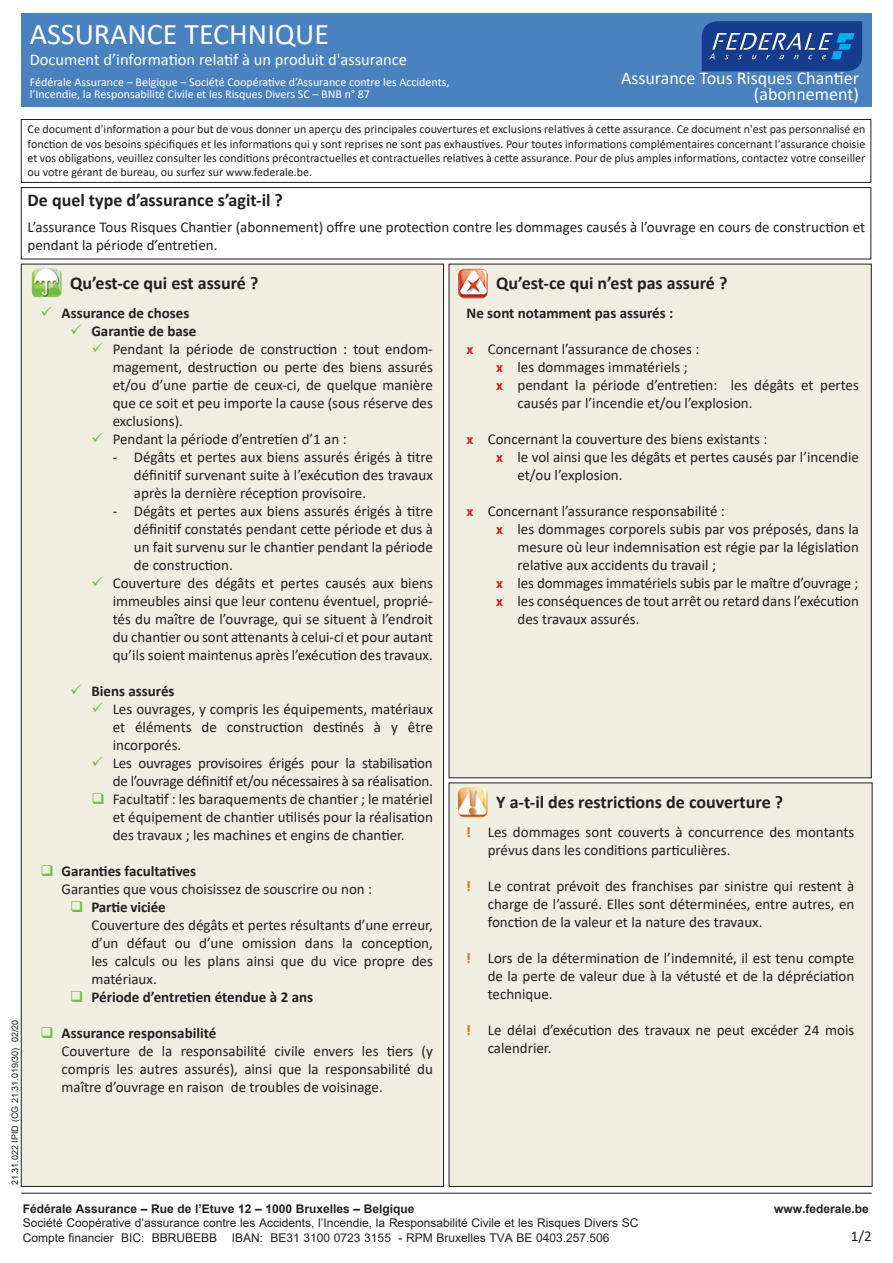
<style>
.page{position:relative;width:893px;height:1263px;background:#fff}
.page>*{position:absolute;margin:0;border:0;box-sizing:border-box;transform-origin:0 0}
.t1{font:30px "Calibri";color:#fff}
.t2{font:700 18px "Calibri";color:#231f20}
.t3{font:18px "Calibri";color:#fff}
.t4{font:16.5px "Calibri";color:#fff}
.t5{font:15px/18px "Calibri";color:#231f20}
.t6{font:700 15px "Calibri";color:#231f20}
.t7{font:12px/14.4px "Calibri";color:#231f20;text-align:justify}
.Normaal{font:12px "Arial";color:#231f20}
.t8{font:12px "Calibri";color:#fff}
.Normaal-2{font:700 12px "Arial";color:#231f20}
.Normaal-3{font:9px "Arial";color:#231f20}
.s1{color:#75c04b}
.s2{font-family:"Tw Cen";font-weight:800;font-stretch:condensed;color:#d1232a}
.s3{font-family:"Tw Cen";font-weight:800;font-stretch:condensed;color:#d4792a}
</style>
<div class="page">
<div style="left:21px;top:13px;width:851px;height:93px;background:#4a81bf"></div>
<div style="left:21px;top:119px;width:850px;height:64px;border:1px solid #231f20"></div>
<div style="left:21px;top:187px;width:850px;height:72px;border:1px solid #231f20"></div>
<div style="left:21px;top:264px;width:423px;height:923px;background:#efeee1;border:1px solid #231f20"></div>
<div style="left:449px;top:264px;width:423px;height:514px;background:#efeee1;border:1px solid #231f20"></div>
<img style="left:32px;top:268px;width:30px;height:30px">
<img style="left:458px;top:269px;width:30px;height:29px">
<div style="left:449px;top:782px;width:424px;height:405px;background:#efeee1"></div>
<hr style="left:21px;top:1193px;width:851px;height:1px;background:#231f20">
<img style="left:458px;top:787px;width:30px;height:30px">
<svg style="left:702px;top:21px;width:160px;height:50px"></svg>
<p class="t1" style="left:30px;top:13px;width:301px">ASSURANCE TECHNIQUE</p>
<p class="t4" style="left:30px;top:48px;width:379px">Document d’information relatif à un produit d'assurance</p>
<p class="t8" style="left:30px;top:74px;width:421px">Fédérale Assurance – Belgique – Société Coopérative d’Assurance contre les Accidents,</p>
<p class="t8" style="left:30px;top:86px;width:342px">l’Incendie, la Responsabilité Civile et les Risques Divers SC – BNB n° 87</p>
<p class="t7" style="left:28px;top:122px;width:839px">Ce document d'information a pour but de vous donner un aperçu des principales couvertures et exclusions relatives à cette assurance. Ce document n'est pas personnalisé en fonction de vos besoins spécifiques et les informations qui y sont reprises ne sont pas exhaustives. Pour toutes informations complémentaires concernant l'assurance choisie et vos obligations, veuillez consulter les conditions précontractuelles et contractuelles relatives à cette assurance. Pour de plus amples informations, contactez votre conseiller ou votre gérant de bureau, ou surfez sur www.federale.be.</p>
<p class="t2" style="left:28px;top:187px;width:257px">De quel type d’assurance s’agit-il ?</p>
<p class="t5" style="left:28px;top:218px;width:839px">L’assurance Tous Risques Chantier (abonnement) offre une protection contre les dommages causés à l’ouvrage en cours de construction et pendant la période d’entretien.</p>
<p class="t2" style="left:70px;top:270px;width:190px">Qu’est-ce qui est assuré ?</p>
<p class="t2" style="left:496px;top:270px;width:233px">Qu’est-ce qui n’est pas assuré ?</p>
<p class="t6" style="left:40px;top:303px;width:150px"><span class="s1">✓</span> Assurance de choses</p>
<p class="t6" style="left:70px;top:321px;width:128px"><span class="s1">✓</span> Garantie de base</p>
<p class="t5" style="left:91px;top:340px;width:343px"><span class="s1">✓</span> Pendant la période de construction : tout endom-</p>
<p class="t5" style="left:113px;top:358px;width:322px;text-align:justify">magement, destruction ou perte des biens assurés et/ou d’une partie de ceux-ci, de quelque manière que ce soit et peu importe la cause (sous réserve des exclusions).</p>
<p class="t5" style="left:91px;top:430px;width:257px"><span class="s1">✓</span> Pendant la période d’entretien d’1 an :</p>
<p class="t5" style="left:113px;top:448px;width:322px">- Dégâts et pertes aux biens assurés érigés à titre</p>
<p class="t5" style="left:134px;top:466px;width:300px">définitif survenant suite à l’exécution des travaux après la dernière réception provisoire.</p>
<p class="t5" style="left:113px;top:502px;width:322px">- Dégâts et pertes aux biens assurés érigés à titre</p>
<p class="t5" style="left:134px;top:520px;width:300px;text-align:justify">définitif constatés pendant cette période et dus à un fait survenu sur le chantier pendant la période de construction.</p>
<p class="t5" style="left:91px;top:574px;width:343px"><span class="s1">✓</span> Couverture des dégâts et pertes causés aux biens</p>
<p class="t5" style="left:113px;top:592px;width:322px;text-align:justify">immeubles ainsi que leur contenu éventuel, proprié&shy;tés du maître de l’ouvrage, qui se situent à l’endroit du chantier ou sont attenants à celui-ci et pour autant qu’ils soient maintenus après l’exécution des travaux.</p>
<p class="t6" style="left:70px;top:681px;width:106px"><span class="s1">✓</span> Biens assurés</p>
<p class="t5" style="left:91px;top:700px;width:343px"><span class="s1">✓</span> Les ouvrages, y compris les équipements, matériaux</p>
<p class="t5" style="left:113px;top:718px;width:322px">et éléments de construction destinés à y être</p>
<p class="t5" style="left:113px;top:736px;width:70px">incorporés.</p>
<p class="t5" style="left:91px;top:754px;width:343px"><span class="s1">✓</span> Les ouvrages provisoires érigés pour la stabilisation</p>
<p class="t5" style="left:113px;top:772px;width:322px">de l’ouvrage définitif et/ou nécessaires à sa réalisation.</p>
<p class="t5" style="left:91px;top:790px;width:343px"><span class="s1">❑</span> Facultatif : les baraquements de chantier ; le matériel</p>
<p class="t5" style="left:113px;top:808px;width:322px">et équipement de chantier utilisés pour la réalisation des travaux ; les machines et engins de chantier.</p>
<p class="t6" style="left:40px;top:861px;width:157px"><span class="s1">❑</span> Garanties facultatives</p>
<p class="t5" style="left:62px;top:880px;width:312px">Garanties que vous choisissez de souscrire ou non :</p>
<p class="t6" style="left:70px;top:897px;width:97px"><span class="s1">❑</span> Partie viciée</p>
<p class="t5" style="left:91px;top:916px;width:343px">Couverture des dégâts et pertes résultants d’une erreur,</p>
<p class="t5" style="left:91px;top:934px;width:343px">d’un défaut ou d’une omission dans la conception, les calculs ou les plans ainsi que du vice propre des</p>
<p class="t5" style="left:91px;top:970px;width:67px">matériaux.</p>
<p class="t6" style="left:70px;top:987px;width:244px"><span class="s1">❑</span> Période d’entretien étendue à 2 ans</p>
<p class="t6" style="left:40px;top:1023px;width:177px"><span class="s1">❑</span> Assurance responsabilité</p>
<p class="t5" style="left:62px;top:1042px;width:373px;text-align:justify">Couverture de la responsabilité civile envers les tiers (y compris les autres assurés), ainsi que la responsabilité du maître d’ouvrage en raison de troubles de voisinage.</p>
<p class="t3" style="left:621px;top:65px;width:239px">Assurance Tous Risques Chantier</p>
<p class="t3" style="left:754px;top:82px;width:107px">(abonnement)</p>
<p class="t6" style="left:466px;top:302px;width:208px">Ne sont notamment pas assurés :</p>
<p class="t5" style="left:466px;top:339px;width:234px"><span class="s2">x</span> Concernant l’assurance de choses :</p>
<p class="t5" style="left:496px;top:357px;width:193px"><span class="s2">x</span> les dommages immatériels ;</p>
<p class="t5" style="left:517px;top:375px;width:343px;text-indent:-21px"><span class="s2">x</span> pendant la période d’entretien: les dégâts et pertes causés par l’incendie et/ou l’explosion.</p>
<p class="t5" style="left:466px;top:429px;width:302px"><span class="s2">x</span> Concernant la couverture des biens existants :</p>
<p class="t5" style="left:517px;top:447px;width:343px;text-indent:-21px"><span class="s2">x</span> le vol ainsi que les dégâts et pertes causés par l’incendie et/ou l’explosion.</p>
<p class="t5" style="left:466px;top:501px;width:260px"><span class="s2">x</span> Concernant l’assurance responsabilité :</p>
<p class="t5" style="left:517px;top:519px;width:343px;text-align:justify;text-indent:-21px"><span class="s2">x</span> les dommages corporels subis par vos préposés, dans la mesure où leur indemnisation est régie par la législation relative aux accidents du travail ;</p>
<p class="t5" style="left:496px;top:573px;width:364px"><span class="s2">x</span> les dommages immatériels subis par le maître d’ouvrage ;</p>
<p class="t5" style="left:517px;top:591px;width:343px;text-indent:-21px"><span class="s2">x</span> les conséquences de tout arrêt ou retard dans l’exécution des travaux assurés.</p>
<p class="t2" style="left:496px;top:789px;width:288px">Y a-t-il des restrictions de couverture ?</p>
<p class="t5" style="left:488px;top:822px;width:368px;text-indent:-21px"><span class="s3">!</span> Les dommages sont couverts à concurrence des montants prévus dans les conditions particulières.</p>
<p class="t5" style="left:488px;top:876px;width:368px;text-align:justify;text-indent:-21px"><span class="s3">!</span> Le contrat prévoit des franchises par sinistre qui restent à charge de l’assuré. Elles sont déterminées, entre autres, en fonction de la valeur et la nature des travaux.</p>
<p class="t5" style="left:488px;top:948px;width:368px;text-align:justify;text-indent:-21px"><span class="s3">!</span> Lors de la détermination de l’indemnité, il est tenu compte de la perte de valeur due à la vétusté et de la dépréciation technique.</p>
<p class="t5" style="left:488px;top:1020px;width:368px;text-indent:-21px"><span class="s3">!</span> Le délai d’exécution des travaux ne peut excéder 24 mois calendrier.</p>
<p class="Normaal-3" style="left:9px;top:1185px;width:167px;rotate:-90deg">21.31.022 IPID (CG 21.31.019/30) 02/20</p>
<p class="Normaal-2" style="left:23px;top:1200px;width:393px">Fédérale Assurance – Rue de l’Etuve 12 – 1000 Bruxelles – Belgique</p>
<p class="Normaal-2" style="left:774px;top:1200px;width:96px">www.federale.be</p>
<p class="Normaal" style="left:23px;top:1215px;width:617px">Société Coopérative d’assurance contre les Accidents, l’Incendie, la Responsabilité Civile et les Risques Divers SC</p>
<p class="Normaal" style="left:23px;top:1229px;width:588px">Compte financier BIC: BBRUBEBB IBAN: BE31 3100 0723 3155 - RPM Bruxelles TVA BE 0403.257.506</p>
<p class="t5" style="left:851px;top:1226px;width:22px">1/2</p>
</div>
